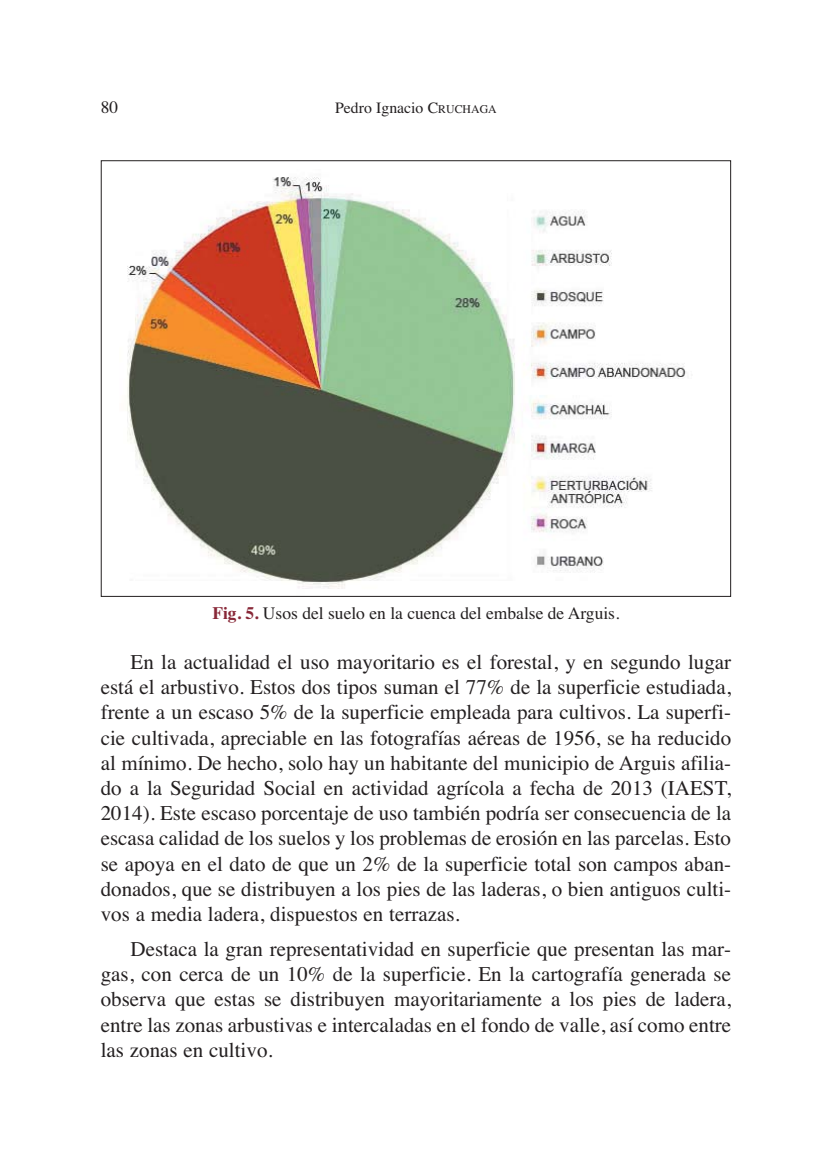
<style>
.page{position:relative;width:832px;height:1162px;background:#fff}
.page>*{position:absolute;margin:0;border:0;box-sizing:border-box;transform-origin:0 0}
.t1{font:21px/25.2px "Times";color:#231f20;text-align:justify}
.t2{font:17.5px "Times";color:#231f20}
.t3{font:15.75px "Times";color:#231f20}
.s1{font-size:11.9px}
.s2{font-weight:700;color:#882838}
</style>
<div class="page">
<img style="left:127px;top:177px;width:559px;height:412px">
<p class="t2" style="left:101px;top:100px;width:19px">80</p>
<p class="t3" style="left:335px;top:102px;width:163px">Pedro Ignacio C<span class="s1">RUCHAGA</span></p>
<p class="t2" style="left:212px;top:606px;width:408px"><span class="s2">Fig. 5.</span> Usos del suelo en la cuenca del embalse de Arguis.</p>
<p class="t1" style="left:101px;top:651px;width:632px;text-indent:30px">En la actualidad el uso mayoritario es el forestal, y en segundo lugar está el arbustivo. Estos dos tipos suman el 77% de la superficie estudiada, frente a un escaso 5% de la superficie empleada para cultivos. La superfi&shy;cie cultivada, apreciable en las fotografías aéreas de 1956, se ha reducido al mínimo. De hecho, solo hay un habitante del municipio de Arguis afilia&shy;do a la Seguridad Social en actividad agrícola a fecha de 2013 (IAEST, 2014). Este escaso porcentaje de uso también podría ser consecuencia de la escasa calidad de los suelos y los problemas de erosión en las parcelas. Esto se apoya en el dato de que un 2% de la superficie total son campos aban&shy;donados, que se distribuyen a los pies de las laderas, o bien antiguos culti&shy;vos a media ladera, dispuestos en terrazas.</p>
<p class="t1" style="left:101px;top:938px;width:632px;text-indent:30px">Destaca la gran representatividad en superficie que presentan las mar&shy;gas, con cerca de un 10% de la superficie. En la cartografía generada se observa que estas se distribuyen mayoritariamente a los pies de ladera, entre las zonas arbustivas e intercaladas en el fondo de valle, así como entre las zonas en cultivo.</p>
</div>
